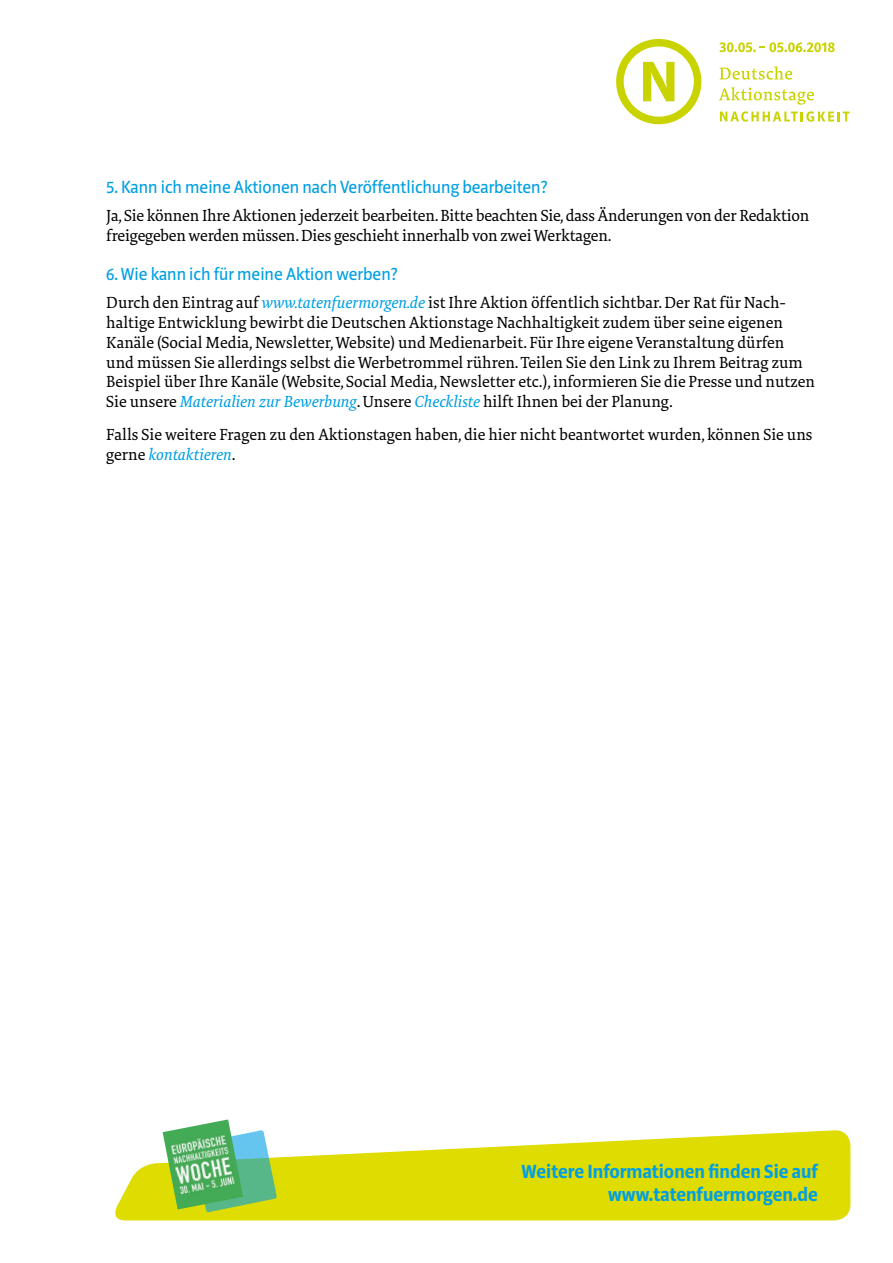
<style>
.page{position:relative;width:893px;height:1263px;background:#fff}
.page>*{position:absolute;margin:0;border:0;box-sizing:border-box;transform-origin:0 0}
.t1{font:700 19.5px/23.4px "Riga";color:#009fe3;text-align:right}
.t2{font:18px "Riga";color:#009fe3}
.t3{font:16.5px/19.8px "Tundra OT";color:#000}
.s1{font-style:italic;color:#009fe3}
</style>
<div class="page">
<svg style="left:616px;top:39px;width:85px;height:85px"></svg>
<svg style="left:719px;top:66px;width:73px;height:14px"></svg>
<svg style="left:719px;top:87px;width:95px;height:18px"></svg>
<svg style="left:720px;top:111px;width:130px;height:11px"></svg>
<svg style="left:720px;top:42px;width:115px;height:10px"></svg>
<svg style="left:115px;top:1130px;width:735px;height:90px;fill:#dedc00"></svg>
<svg style="left:193px;top:1130px;width:84px;height:82px"></svg>
<img style="left:163px;top:1119px;width:80px;height:90px">
<p class="t2" style="left:106px;top:178px;width:443px">5. Kann ich meine Aktionen nach Veröffentlichung bearbeiten?</p>
<p class="t3" style="left:106px;top:207px;width:705px">Ja, Sie können Ihre Aktionen jederzeit bearbeiten. Bitte beachten Sie, dass Änderungen von der Redaktion freigegeben werden müssen. Dies geschieht innerhalb von zwei Werktagen.</p>
<p class="t2" style="left:106px;top:264px;width:293px">6. Wie kann ich für meine Aktion werben?</p>
<p class="t3" style="left:106px;top:293px;width:710px">Durch den Eintrag auf <span class="s1">www.tatenfuermorgen.de</span> ist Ihre Aktion öffentlich sichtbar. Der Rat für Nach&shy;haltige Entwicklung bewirbt die Deutschen Aktionstage Nachhaltigkeit zudem über seine eigenen Kanäle (Social Media, Newsletter, Website) und Medienarbeit. Für Ihre eigene Veranstaltung dürfen und müssen Sie allerdings selbst die Werbetrommel rühren. Teilen Sie den Link zu Ihrem Beitrag zum Beispiel über Ihre Kanäle (Website, Social Media, Newsletter etc.), informieren Sie die Presse und nutzen Sie unsere <span class="s1">Materialien zur Bewerbung</span>. Unsere <span class="s1">Checkliste</span> hilft Ihnen bei der Planung.</p>
<p class="t3" style="left:106px;top:425px;width:708px">Falls Sie weitere Fragen zu den Aktionstagen haben, die hier nicht beantwortet wurden, können Sie uns gerne <span class="s1">kontaktieren</span>.</p>
<p class="t1" style="left:522px;top:1160px;width:298px">Weitere Informationen finden Sie auf www.tatenfuermorgen.de</p>
</div>
